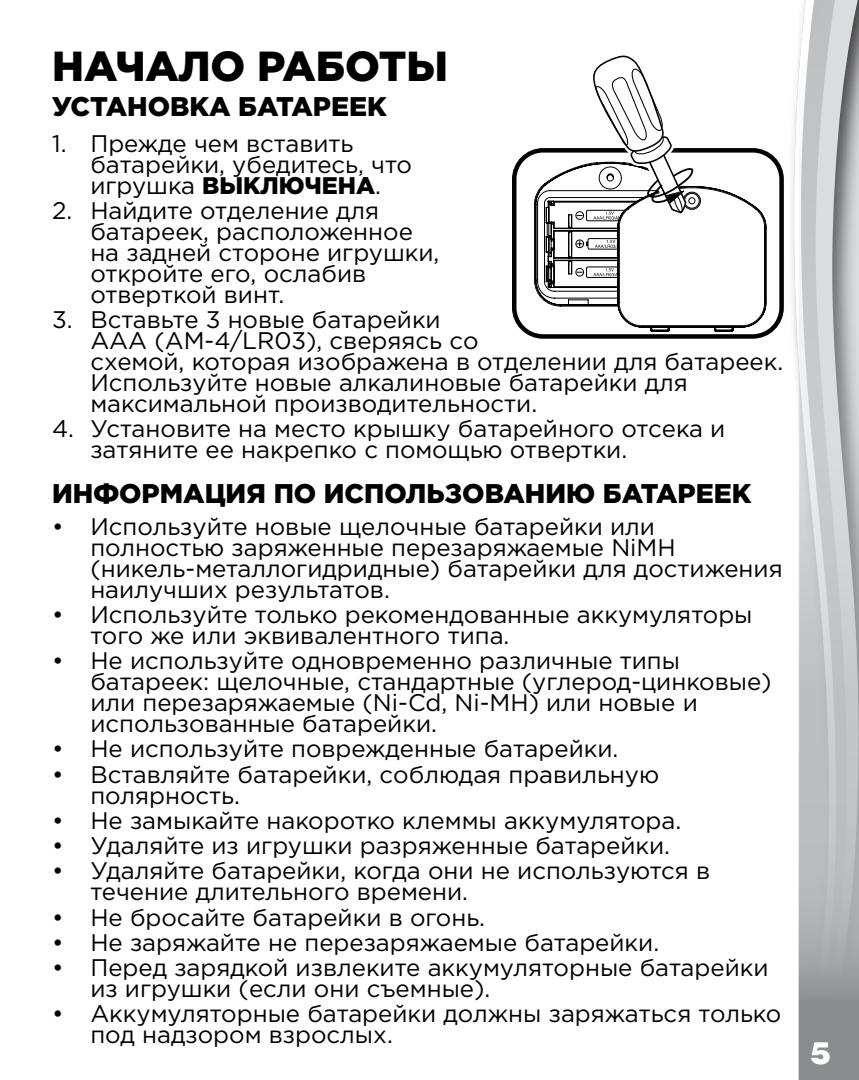
<style>
.page{position:relative;width:859px;height:1080px;background:#fff}
.page>*{position:absolute;margin:0;border:0;box-sizing:border-box;transform-origin:0 0}
.t1{font:900 42px "Gotham Pro";color:#000}
.t2{font:33px "Helvetica Black cyr Bold";color:#fff}
.t3{font:900 27px "Gotham Pro";color:#000}
.t4{font:24px/21px "Gotham Pro";color:#000}
.s1{font-weight:900}
</style>
<div class="page">
<svg style="left:793px;top:55px;width:6px;height:1025px"></svg>
<svg style="left:799px;top:0;width:60px;height:1080px;background:#bdbec0"></svg>
<div style="left:512px;top:148px;width:272px;height:191px;border:4px solid #000;border-radius:29px"></div>
<svg style="left:534px;top:55px;width:232px;height:277px"></svg>
<h1 class="t1" style="left:52px;top:41px;width:398px">НАЧАЛО РАБОТЫ</h1>
<p class="t3" style="left:52px;top:91px;width:336px">УСТАНОВКА БАТАРЕЕК</p>
<p class="t4" style="left:90px;top:133px;width:323px;text-indent:-38px">1. Прежде чем вставить батарейки, убедитесь, что игрушка <span class="s1">ВЫКЛЮЧЕНА</span>.</p>
<p class="t4" style="left:90px;top:200px;width:351px;text-indent:-38px">2. Найдите отделение для батареек, расположенное на задней стороне игрушки, откройте его, ослабив отверткой винт.</p>
<p class="t4" style="left:90px;top:309px;width:694px;text-indent:-38px">3. Вставьте 3 новые батарейки<br>AAA (AM-4/LR03), сверяясь со<br>схемой, которая изображена в отделении для батареек.<br>Используйте новые алкалиновые батарейки для максимальной производительности.</p>
<p class="t4" style="left:90px;top:418px;width:637px;text-indent:-38px">4. Установите на место крышку батарейного отсека и затяните ее накрепко с помощью отвертки.</p>
<p class="t3" style="left:52px;top:478px;width:701px">ИНФОРМАЦИЯ ПО ИСПОЛЬЗОВАНИЮ БАТАРЕЕК</p>
<p class="t4" style="left:90px;top:516px;width:694px;text-indent:-38px">• Используйте новые щелочные батарейки или полностью заряженные перезаряжаемые NiMH (никель-металлогидридные) батарейки для достижения наилучших результатов.</p>
<p class="t4" style="left:90px;top:604px;width:664px;text-indent:-38px">• Используйте только рекомендованные аккумуляторы того же или эквивалентного типа.</p>
<p class="t4" style="left:90px;top:650px;width:683px;text-indent:-38px">• Не используйте одновременно различные типы батареек: щелочные, стандартные (углерод-цинковые) или перезаряжаемые (Ni-Cd, Ni-MH) или новые и использованные батарейки.</p>
<p class="t4" style="left:52px;top:738px;width:568px">• Не используйте поврежденные батарейки.</p>
<p class="t4" style="left:90px;top:764px;width:570px;text-indent:-38px">• Вставляйте батарейки, соблюдая правильную полярность.</p>
<p class="t4" style="left:52px;top:810px;width:631px">• Не замыкайте накоротко клеммы аккумулятора.</p>
<p class="t4" style="left:52px;top:835px;width:620px">• Удаляйте из игрушки разряженные батарейки.</p>
<p class="t4" style="left:90px;top:860px;width:621px;text-indent:-38px">• Удаляйте батарейки, когда они не используются в течение длительного времени.</p>
<p class="t4" style="left:52px;top:907px;width:435px">• Не бросайте батарейки в огонь.</p>
<p class="t4" style="left:52px;top:932px;width:609px">• Не заряжайте не перезаряжаемые батарейки.</p>
<p class="t4" style="left:90px;top:957px;width:680px;text-indent:-38px">• Перед зарядкой извлеките аккумуляторные батарейки из игрушки (если они съемные).</p>
<p class="t4" style="left:90px;top:1003px;width:692px;text-indent:-38px">• Аккумуляторные батарейки должны заряжаться только под надзором взрослых.</p>
<h2 class="t2" style="left:810px;top:1037px;width:23px">5</h2>
</div>
